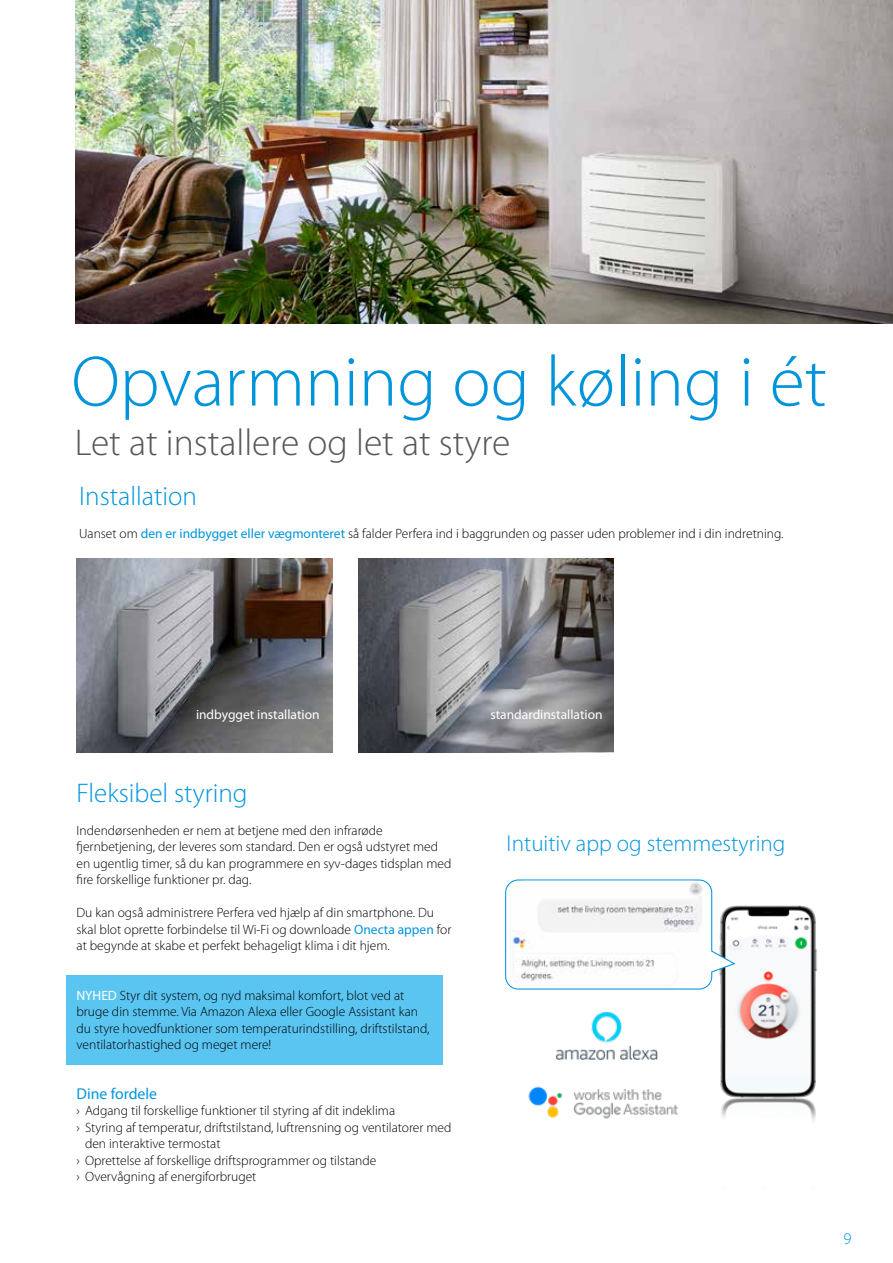
<style>
.page{position:relative;width:893px;height:1263px;background:#fff}
.page>*{position:absolute;margin:0;border:0;box-sizing:border-box;transform-origin:0 0}
.t1{font:300 72px "Myriad Pro";color:#0095db}
.t2{font:300 37.5px "Myriad Pro";color:#575756}
.t3{font:300 27px "Myriad Pro";color:#0095db}
.t4{font:300 23.1px "Myriad Pro";color:#0095db}
.t5{font:300 16.5px "Myriad Pro";color:#0095db}
.t6{font:15.75px "Myriad Pro";color:#0095db}
.t7{font:300 13.5px/16.5px "Myriad Pro";color:#000}
.t8{font:13.5px "Myriad Pro";color:#fff}
.s1{font-weight:400;color:#0095db}
.s2{font-weight:400;color:#fff}
</style>
<div class="page">
<div style="left:66px;top:976px;width:377px;height:89px;background:#5bc5f2"></div>
<img style="left:358px;top:559px;width:109px;height:193px">
<svg style="left:467px;top:559px;width:147px;height:193px;background:#858487"></svg>
<img style="left:76px;top:0;width:817px;height:323px">
<img style="left:77px;top:559px;width:255px;height:193px">
<img style="left:720px;top:905px;width:97px;height:216px">
<img style="left:555px;top:1011px;width:102px;height:48px">
<img style="left:528px;top:1086px;width:150px;height:33px">
<svg style="left:505px;top:879px;width:232px;height:111px"></svg>
<img style="left:509px;top:881px;width:199px;height:105px">
<h1 class="t1" style="left:71px;top:342px;width:757px">Opvarmning og køling i ét</h1>
<h2 class="t2" style="left:75px;top:422px;width:437px">Let at installere og let at styre</h2>
<h3 class="t3" style="left:79px;top:481px;width:119px">Installation</h3>
<p class="t7" style="left:79px;top:525px;width:706px">Uanset om <span class="s1">den er indbygget eller vægmonteret</span> så falder Perfera ind i baggrunden og passer uden problemer ind i din indretning.</p>
<p class="t8" style="left:196px;top:706px;width:125px">indbygget installation</p>
<p class="t8" style="left:490px;top:706px;width:114px">standardinstallation</p>
<h3 class="t3" style="left:77px;top:778px;width:173px">Fleksibel styring</h3>
<p class="t7" style="left:77px;top:822px;width:376px">Indendørsenheden er nem at betjene med den infrarøde fjernbetjening, der leveres som standard. Den er også udstyret med en ugentlig timer, så du kan programmere en syv-dages tidsplan med fire forskellige funktioner pr. dag.</p>
<p class="t7" style="left:77px;top:904px;width:376px">Du kan også administrere Perfera ved hjælp af din smartphone. Du skal blot oprette forbindelse til Wi-Fi og downloade <span class="s1">Onecta appen</span> for at begynde at skabe et perfekt behageligt klima i dit hjem.</p>
<p class="t7" style="left:77px;top:987px;width:355px"><span class="s2">NYHED</span> Styr dit system, og nyd maksimal komfort, blot ved at bruge din stemme. Via Amazon Alexa eller Google Assistant kan du styre hovedfunktioner som temperaturindstilling, driftstilstand, ventilatorhastighed og meget mere!</p>
<p class="t6" style="left:77px;top:1084px;width:82px">Dine fordele</p>
<p class="t7" style="left:77px;top:1102px;width:320px">› Adgang til forskellige funktioner til styring af dit indeklima</p>
<p class="t7" style="left:77px;top:1119px;width:376px">› Styring af temperatur, driftstilstand, luftrensning og ventilatorer med</p>
<p class="t7" style="left:85px;top:1135px;width:137px">den interaktive termostat</p>
<p class="t7" style="left:77px;top:1152px;width:301px">› Oprettelse af forskellige driftsprogrammer og tilstande</p>
<p class="t7" style="left:77px;top:1168px;width:181px">› Overvågning af energiforbruget</p>
<h3 class="t4" style="left:507px;top:831px;width:280px">Intuitiv app og stemmestyring</h3>
<p class="t5" style="left:843px;top:1230px;width:10px">9</p>
</div>
